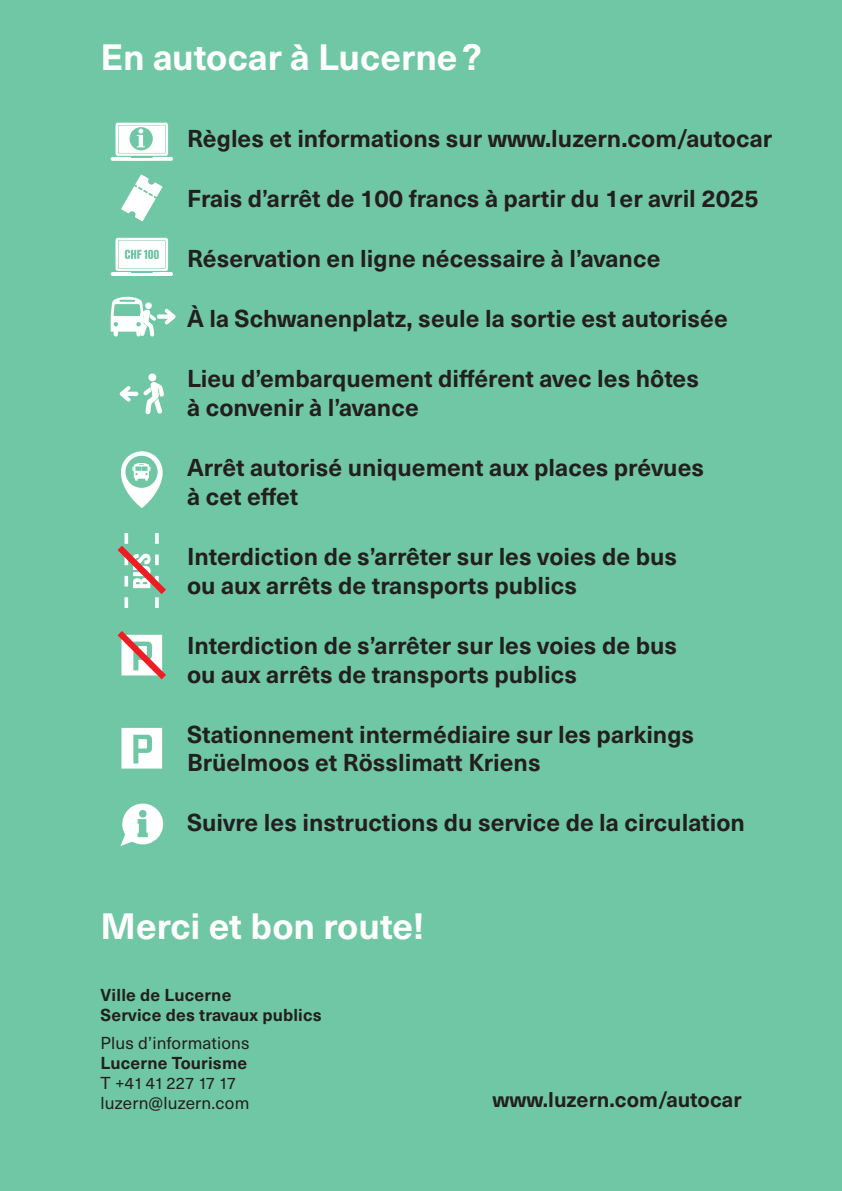
<style>
.page{position:relative;width:842px;height:1191px;background:#70c7a5}
.page>*{position:absolute;margin:0;border:0;box-sizing:border-box;transform-origin:0 0}
.lauftext{font:700 36px "Neue Haas Unica Pro";color:#fff}
.rueckseite{font:700 24px/28.8px "Neue Haas Unica Pro";color:#231f20}
.untertitel_front{font:700 21px "Neue Haas Unica Pro";color:#231f20}
.A5_Adressblock_8_5_10_UnicaBold{font:700 17px/20px "Neue Haas Unica Pro";letter-spacing:.01em;color:#231f20}
.A5_Adressblock_8_5_10_UnicaRegular{font:17px "Neue Haas Unica Pro";letter-spacing:.01em;color:#231f20}
.A5_Adressblock_8_5_10_UnicaRegular-2{font:700 17px "Neue Haas Unica Pro";letter-spacing:.01em;color:#231f20}
.A5_Adressblock_8_5_10_UnicaRegular-3{font:16.4px "Neue Haas Unica Pro";color:#231f20}
.s1{font-size:17px}
</style>
<div class="page">
<svg style="left:121px;top:174px;width:41px;height:47px"></svg>
<svg style="left:110px;top:123px;width:63px;height:38px"></svg>
<div style="left:148px;top:373px;width:8px;height:8px;background:#fff;border-radius:50%"></div>
<svg style="left:120px;top:382px;width:44px;height:33px"></svg>
<svg style="left:120px;top:451px;width:43px;height:57px"></svg>
<svg style="left:120px;top:803px;width:44px;height:43px"></svg>
<svg style="left:121px;top:728px;width:41px;height:40px"></svg>
<svg style="left:118px;top:533px;width:48px;height:75px"></svg>
<svg style="left:118px;top:631px;width:48px;height:48px"></svg>
<svg style="left:110px;top:238px;width:63px;height:38px"></svg>
<svg style="left:111px;top:297px;width:64px;height:40px"></svg>
<p class="lauftext" style="left:101px;top:35px;width:383px">En autocar à Lucerne?</p>
<p class="rueckseite" style="left:187px;top:125px;width:587px">Règles et informations sur www.luzern.com/autocar</p>
<p class="rueckseite" style="left:187px;top:185px;width:573px">Frais d’arrêt de 100 francs à partir du 1er avril 2025</p>
<p class="rueckseite" style="left:187px;top:245px;width:475px">Réservation en ligne nécessaire à l’avance</p>
<p class="rueckseite" style="left:187px;top:305px;width:542px">À la Schwanenplatz, seule la sortie est autorisée</p>
<p class="rueckseite" style="left:187px;top:365px;width:513px">Lieu d’embarquement différent avec les hôtes à convenir à l’avance</p>
<p class="rueckseite" style="left:187px;top:453px;width:518px">Arrêt autorisé uniquement aux places prévues à cet effet</p>
<p class="rueckseite" style="left:187px;top:542px;width:491px">Interdiction de s’arrêter sur les voies de bus ou aux arrêts de transports publics</p>
<p class="rueckseite" style="left:187px;top:631px;width:491px">Interdiction de s’arrêter sur les voies de bus ou aux arrêts de transports publics</p>
<p class="rueckseite" style="left:187px;top:720px;width:508px">Stationnement intermédiaire sur les parkings<br>Brüelmoos et Rösslimatt Kriens</p>
<p class="rueckseite" style="left:187px;top:808px;width:559px">Suivre les instructions du service de la circulation</p>
<p class="lauftext" style="left:101px;top:904px;width:325px">Merci et bon route!</p>
<p class="A5_Adressblock_8_5_10_UnicaBold" style="left:101px;top:984px;width:223px">Ville de Lucerne<br>Service des travaux publics</p>
<p class="A5_Adressblock_8_5_10_UnicaRegular" style="left:101px;top:1032px;width:151px">Plus d’informations</p>
<p class="A5_Adressblock_8_5_10_UnicaRegular-2" style="left:101px;top:1052px;width:148px">Lucerne Tourisme</p>
<p class="A5_Adressblock_8_5_10_UnicaRegular-3" style="left:101px;top:1073px;width:137px"><span class="s1">T +</span>41 41 227 17 17</p>
<p class="A5_Adressblock_8_5_10_UnicaRegular" style="left:101px;top:1092px;width:150px">luzern@luzern.com</p>
<p class="untertitel_front" style="left:493px;top:1087px;width:250px">www.luzern.com/autocar</p>
</div>
